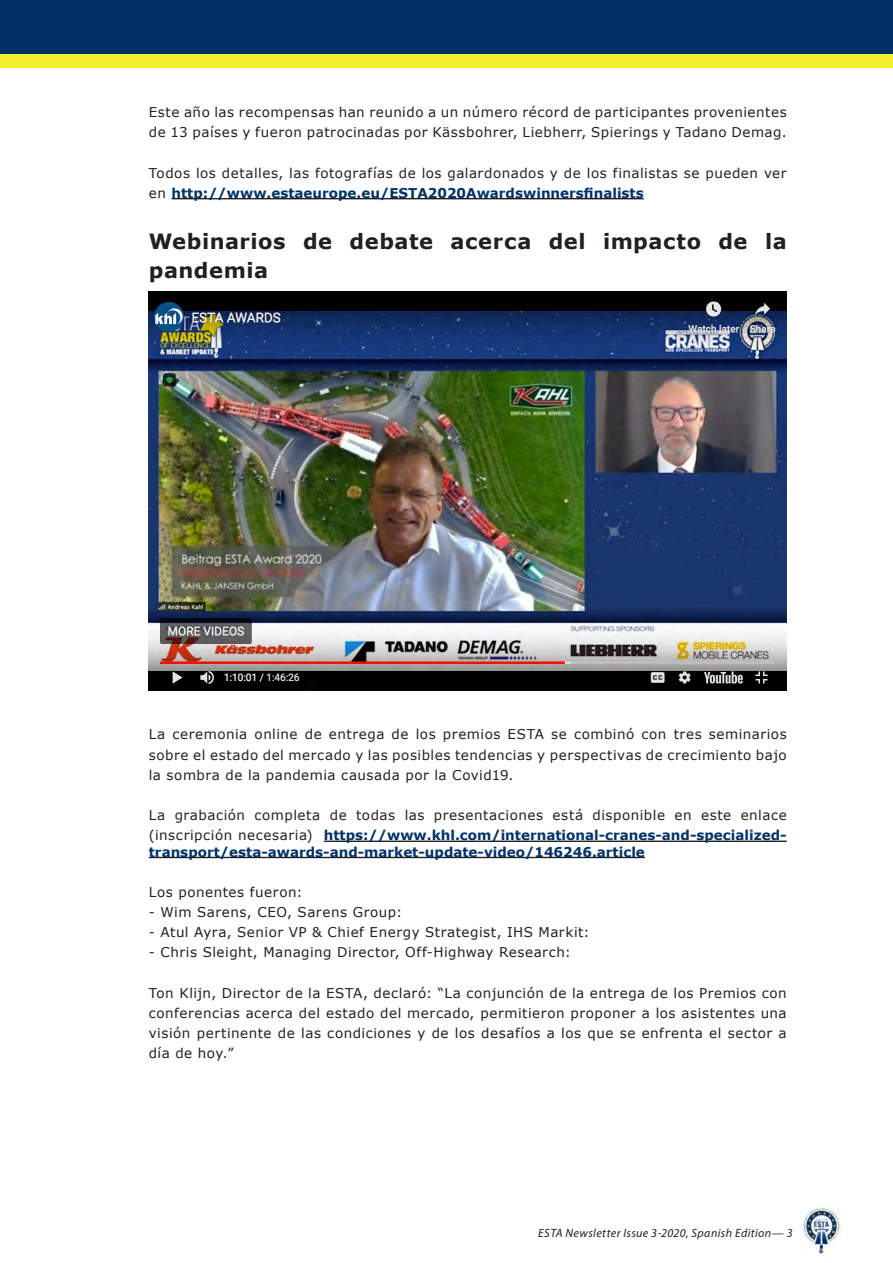
<style>
.page{position:relative;width:893px;height:1263px;background:#fff}
.page>*{position:absolute;margin:0;border:0;box-sizing:border-box;transform-origin:0 0}
.Platte_tekst_2{font:700 21px/28.5px "Verdana";letter-spacing:.025em;color:#231f20}
.Platte_tekst_2-2{font:13.5px/20.1px "Verdana";letter-spacing:.04em;color:#231f20}
.Platte_tekst_2-3{font:700 13.5px "Verdana";color:#003268}
.t1{font:italic 12px "Myriad Pro";letter-spacing:.035em;color:#231f20}
.s1{font-weight:700;color:#003268}
</style>
<div class="page">
<img style="left:803px;top:1207px;width:40px;height:47px">
<div style="left:0;top:0;width:893px;height:54px;background:#003268"></div>
<div style="left:0;top:54px;width:893px;height:14px;background:#f4ed2f"></div>
<hr style="left:172px;top:198px;width:472px;height:1px;background:#231f20">
<img style="left:149px;top:291px;width:638px;height:399px">
<hr style="left:324px;top:840px;width:463px;height:2px;background:#231f20">
<hr style="left:149px;top:857px;width:496px;height:1px;background:#231f20">
<p class="Platte_tekst_2-2" style="left:149px;top:102px;width:639px">Este año las recompensas han reunido a un número récord de participantes provenientes de 13 países y fueron patrocinadas por Kässbohrer, Liebherr, Spierings y Tadano Demag.</p>
<p class="Platte_tekst_2-2" style="left:149px;top:163px;width:639px">Todos los detalles, las fotografías de los galardonados y de los finalistas se pueden ver en <span class="s1">http://www.estaeurope.eu/ESTA2020Awardswinnersfinalists</span></p>
<p class="Platte_tekst_2" style="left:149px;top:227px;width:639px">Webinarios de debate acerca del impacto de la pandemia</p>
<p class="Platte_tekst_2-2" style="left:149px;top:725px;width:639px;text-align:justify">La ceremonia online de entrega de los premios ESTA se combinó con tres seminarios sobre el estado del mercado y las posibles tendencias y perspectivas de crecimiento bajo la sombra de la pandemia causada por la Covid19.</p>
<p class="Platte_tekst_2-2" style="left:149px;top:805px;width:639px">La grabación completa de todas las presentaciones está disponible en este enlace (inscripción necesaria) <span class="s1">https://www.khl.com/international-cranes-and-specialized-</span></p>
<p class="Platte_tekst_2-3" style="left:149px;top:843px;width:498px">transport/esta-awards-and-market-update-video/146246.article</p>
<p class="Platte_tekst_2-2" style="left:149px;top:882px;width:155px">Los ponentes fueron:</p>
<p class="Platte_tekst_2-2" style="left:149px;top:902px;width:255px">- Wim Sarens, CEO, Sarens Group:</p>
<p class="Platte_tekst_2-2" style="left:149px;top:922px;width:442px">- Atul Ayra, Senior VP &amp; Chief Energy Strategist, IHS Markit:</p>
<p class="Platte_tekst_2-2" style="left:149px;top:943px;width:424px">- Chris Sleight, Managing Director, Off-Highway Research:</p>
<p class="Platte_tekst_2-2" style="left:149px;top:983px;width:639px;text-align:justify">Ton Klijn, Director de la ESTA, declaró: “La conjunción de la entrega de los Premios con conferencias acerca del estado del mercado, permitieron proponer a los asistentes una visión pertinente de las condiciones y de los desafíos a los que se enfrenta el sector a día de hoy.”</p>
<p class="t1" style="left:538px;top:1225px;width:256px">ESTA Newsletter Issue 3-2020, Spanish Edition— 3</p>
</div>
